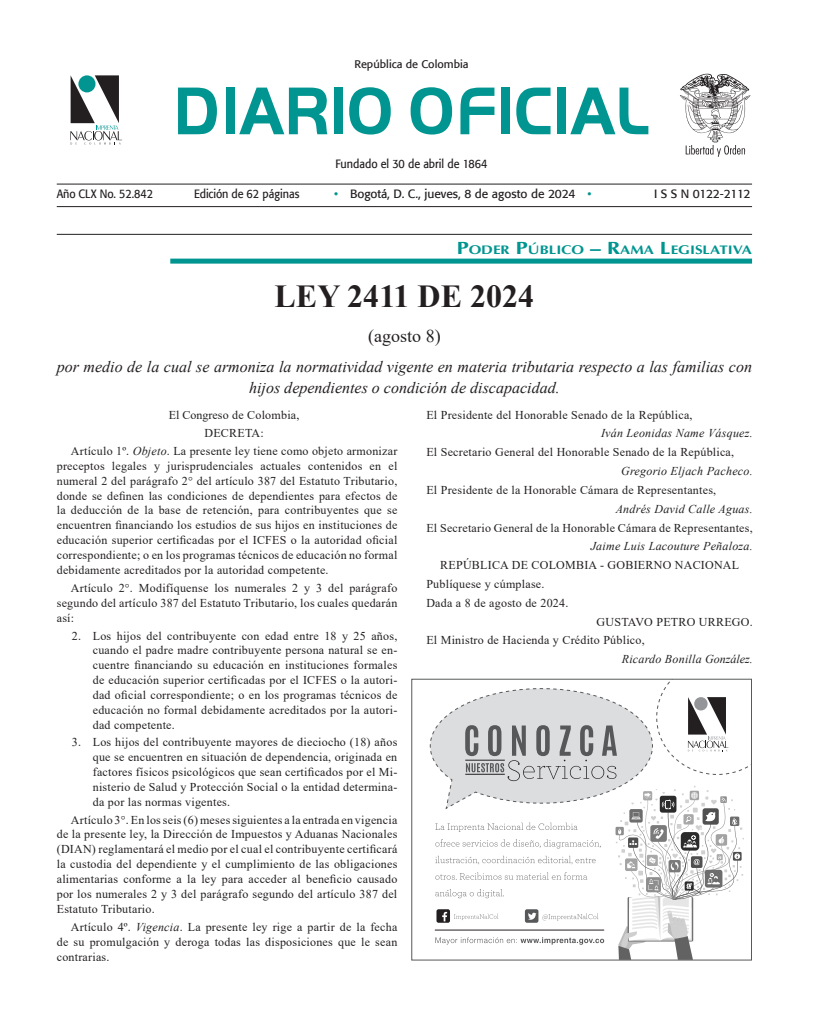
<style>
.page{position:relative;width:823px;height:1021px;background:#fff}
.page>*{position:absolute;margin:0;border:0;box-sizing:border-box;transform-origin:0 0}
.t1{font:700 70px "Handel Got D";color:#009590;scale:.9 1}
.t2{font:700 32px "Times New Roman";color:#231f20}
.t3{font:18px "Times New Roman";color:#231f20}
.t4{font:italic 16px/21.4px "Times New Roman";color:#231f20;text-align:center}
.t5{font:700 12.6px "Ottawa";color:#009590;scale:1.2 1}
.t6{font:12px/14.8px "Times New Roman";letter-spacing:.02em;color:#231f20;text-align:justify}
.t7{font:italic 12px "Times New Roman";letter-spacing:.02em;color:#231f20}
.t8{font:condensed 12px "Formata";color:#231f20;scale:.9 1}
.t9{font:condensed 12px "Formata";color:#231f20}
.t10{font:condensed 12px "Formata";letter-spacing:-.04em;color:#231f20}
.t11{font:condensed 11px "Formata";color:#231f20}
.s1{color:#009590}
.s2{font-size:18px}
.s3{font-style:italic}
</style>
<div class="page">
<svg style="left:680px;top:73px;width:70px;height:84px"></svg>
<hr style="left:57px;top:183px;width:694px;height:1px;background:#231f20">
<hr style="left:57px;top:206px;width:694px;height:1px;background:#231f20">
<svg style="left:70px;top:75px;width:52px;height:70px"></svg>
<hr style="left:57px;top:234px;width:694px;height:1px;background:#231f20">
<div style="left:170px;top:258px;width:581px;height:5px;background:#009590"></div>
<svg style="left:429px;top:679px;width:322px;height:280px"></svg>
<p class="t11" style="left:354px;top:57px;width:116px">República de Colombia</p>
<h1 class="t1" style="left:174px;top:71px;width:529px">DIARIO OFICIAL</h1>
<p class="t8" style="left:335px;top:156px;width:170px">Fundado el 30 de abril de 1864</p>
<p class="t8" style="left:57px;top:187px;width:108px">Año CLX No. 52.842</p>
<p class="t8" style="left:194px;top:187px;width:119px">Edición de 62 páginas</p>
<p class="t9" style="left:334px;top:187px;width:259px"><span class="s1">•</span> Bogotá, D. C., jueves, 8 de agosto de 2024 <span class="s1">•</span></p>
<p class="t10" style="left:653px;top:187px;width:98px">I S S N 0122-2112</p>
<p class="t5" style="left:456px;top:241px;width:247px"><span class="s2">P</span>ODER <span class="s2">P</span>ÚBLICO <span class="s2">– R</span>AMA <span class="s2">L</span>EGISLATIVA</p>
<h2 class="t2" style="left:274px;top:273px;width:261px">LEY 2411 DE 2024</h2>
<h3 class="t3" style="left:368px;top:323px;width:74px">(agosto 8)</h3>
<h3 class="t4" style="left:57px;top:355px;width:696px">por medio de la cual se armoniza la normatividad vigente en materia tributaria respecto a las familias con hijos dependientes o condición de discapacidad.</h3>
<p class="t6" style="left:71px;top:405px;width:328px;line-height:18.2px;text-align:center">El Congreso de Colombia,<br>DECRETA:<br>Artículo 1º. <span class="s3">Objeto</span>. La presente ley tiene como objeto armonizar</p>
<p class="t6" style="left:57px;top:458px;width:342px">preceptos legales y jurisprudenciales actuales contenidos en el numeral 2 del parágrafo 2° del artículo 387 del Estatuto Tributario, donde se definen las condiciones de dependientes para efectos de la deducción de la base de retención, para contribuyentes que se encuentren financiando los estudios de sus hijos en instituciones de educación superior certificadas por el ICFES o la autoridad oficial correspondiente; o en los programas técnicos de educación no formal debidamente acreditados por la autoridad competente.</p>
<p class="t6" style="left:57px;top:580px;width:342px;text-indent:14px">Artículo 2°. Modifíquense los numerales 2 y 3 del parágrafo segundo del artículo 387 del Estatuto Tributario, los cuales quedarán así:</p>
<p class="t6" style="left:93px;top:627px;width:306px;text-indent:-21px">2. Los hijos del contribuyente con edad entre 18 y 25 años, cuando el padre madre contribuyente persona natural se en&shy;cuentre financiando su educación en instituciones formales de educación superior certificadas por el ICFES o la autori&shy;dad oficial correspondiente; o en los programas técnicos de educación no formal debidamente acreditados por la autori&shy;dad competente.</p>
<p class="t6" style="left:93px;top:734px;width:306px;text-indent:-21px">3. Los hijos del contribuyente mayores de dieciocho (18) años que se encuentren en situación de dependencia, originada en factores físicos psicológicos que sean certificados por el Mi&shy;nisterio de Salud y Protección Social o la entidad determina&shy;da por las normas vigentes.</p>
<p class="t6" style="left:57px;top:811px;width:342px;text-indent:14px">Artículo 3°. En los seis (6) meses siguientes a la entrada en vigencia de la presente ley, la Dirección de Impuestos y Aduanas Nacionales (DIAN) reglamentará el medio por el cual el contribuyente certificará la custodia del dependiente y el cumplimiento de las obligaciones alimentarias conforme a la ley para acceder al beneficio causado por los numerales 2 y 3 del parágrafo segundo del artículo 387 del Estatuto Tributario.</p>
<p class="t6" style="left:57px;top:919px;width:342px;text-indent:14px">Artículo 4º. <span class="s3">Vigencia</span>. La presente ley rige a partir de la fecha de su promulgación y deroga todas las disposiciones que le sean contrarias.</p>
<p class="t6" style="left:426px;top:407px;width:267px">El Presidente del Honorable Senado de la República,</p>
<p class="t7" style="left:600px;top:425px;width:153px">Iván Leonidas Name Vásquez.</p>
<p class="t6" style="left:426px;top:444px;width:309px">El Secretario General del Honorable Senado de la República,</p>
<p class="t7" style="left:621px;top:463px;width:133px">Gregorio Eljach Pacheco.</p>
<p class="t6" style="left:426px;top:482px;width:291px">El Presidente de la Honorable Cámara de Representantes,</p>
<p class="t7" style="left:615px;top:500px;width:138px">Andrés David Calle Aguas.</p>
<p class="t6" style="left:426px;top:519px;width:328px">El Secretario General de la Honorable Cámara de Representantes,</p>
<p class="t7" style="left:590px;top:538px;width:163px">Jaime Luis Lacouture Peñaloza.</p>
<p class="t6" style="left:440px;top:557px;width:300px">REPÚBLICA DE COLOMBIA - GOBIERNO NACIONAL</p>
<p class="t6" style="left:426px;top:576px;width:120px">Publíquese y cúmplase.</p>
<p class="t6" style="left:426px;top:595px;width:143px">Dada a 8 de agosto de 2024.</p>
<p class="t6" style="left:596px;top:614px;width:157px">GUSTAVO PETRO URREGO.</p>
<p class="t6" style="left:426px;top:632px;width:220px">El Ministro de Hacienda y Crédito Público,</p>
<p class="t7" style="left:621px;top:651px;width:132px">Ricardo Bonilla González.</p>
</div>
